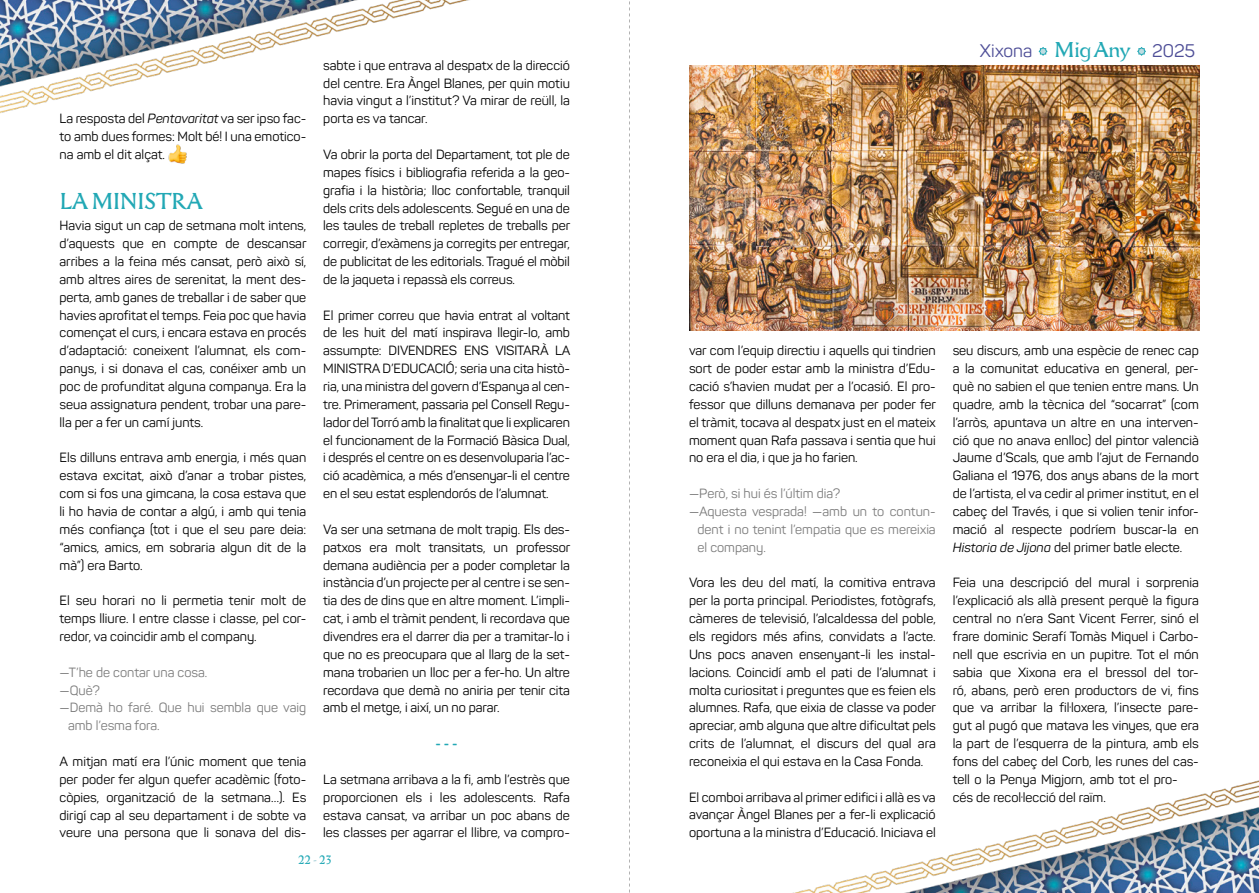
<style>
.page{position:relative;width:1259px;height:893px;background:#fff}
.page>*{position:absolute;margin:0;border:0;box-sizing:border-box;transform-origin:0 0}
.t1{font:22.5px "Aichel";letter-spacing:-.005em;color:#22a8b5}
.t2{font:18px "Panton";color:#4e4e97}
.t3{font:13.2px/17.9px "Panton";color:#000;text-align:justify}
.t4{font:13.2px "Panton";color:#7b7b7b}
.t5{font:700 13.2px "Panton";color:#22a8b5}
.t6{font:12px "Aichel";color:#22a8b5}
.s1{font-style:italic}
.s2{color:#acd3da}
.s3{font-family:"Aichel";font-size:21px;color:#22a8b5}
</style>
<div class="page">
<img style="left:0;top:0;width:469px;height:113px">
<img style="left:793px;top:780px;width:466px;height:113px">
<img style="left:169px;top:144px;width:18px;height:20px">
<img style="left:689px;top:66px;width:510px;height:264px">
<svg style="left:629px;top:1px;width:1px;height:892px"></svg>
<p class="t3" style="left:60px;top:110px;width:248px">La resposta del <span class="s1">Pentavaritat</span> va ser ipso fac· to amb dues formes: Molt bé! I una emotico· na amb el dit alçat.</p>
<h1 class="t1" style="left:60px;top:189px;width:144px">LA MINISTRA</h1>
<p class="t3" style="left:60px;top:217px;width:248px">Havia sigut un cap de setmana molt intens, d’aquests que en compte de descansar arribes a la feina més cansat, però això sí, amb altres aires de serenitat, la ment des· perta, amb ganes de treballar i de saber que havies aprofitat el temps. Feia poc que havia començat el curs, i encara estava en procés d’adaptació: coneixent l’alumnat, els com· panys, i si donava el cas, conéixer amb un poc de profunditat alguna companya. Era la seua assignatura pendent, trobar una pare· lla per a fer un camí junts.</p>
<p class="t3" style="left:60px;top:449px;width:248px">Els dilluns entrava amb energia, i més quan estava excitat, això d’anar a trobar pistes, com si fos una gimcana, la cosa estava que li ho havia de contar a algú, i amb qui tenia més confiança (tot i que el seu pare deia: “amics, amics, em sobraria algun dit de la mà”) era Barto.</p>
<p class="t3" style="left:60px;top:592px;width:248px">El seu horari no li permetia tenir molt de temps lliure. I entre classe i classe, pel cor· redor, va coincidir amb el company.</p>
<p class="t4" style="left:60px;top:664px;width:149px">—T’he de contar una cosa.</p>
<p class="t4" style="left:60px;top:682px;width:42px">—Què?</p>
<p class="t4" style="left:60px;top:700px;width:248px">—Demà ho faré. Que hui sembla que vaig</p>
<p class="t4" style="left:68px;top:717px;width:93px">amb l’esma fora.</p>
<p class="t3" style="left:60px;top:752px;width:248px">A mitjan matí era l’únic moment que tenia per poder fer algun quefer acadèmic (foto· còpies, organització de la setmana…). Es dirigí cap al seu departament i de sobte va veure una persona que li sonava del dis·</p>
<p class="t3" style="left:323px;top:56px;width:248px">sabte i que entrava al despatx de la direcció del centre. Era Àngel Blanes, per quin motiu havia vingut a l’institut? Va mirar de reüll, la porta es va tancar.</p>
<p class="t3" style="left:323px;top:145px;width:248px">Va obrir la porta del Departament, tot ple de mapes físics i bibliografia referida a la geo· grafia i la història; lloc confortable, tranquil dels crits dels adolescents. Segué en una de les taules de treball repletes de treballs per corregir, d’exàmens ja corregits per entregar, de publicitat de les editorials. Tragué el mòbil de la jaqueta i repassà els correus.</p>
<p class="t3" style="left:323px;top:306px;width:248px">El primer correu que havia entrat al voltant de les huit del matí inspirava llegir-lo, amb assumpte: DIVENDRES ENS VISITARÀ LA MINISTRA D’EDUCACIÓ; seria una cita histò· ria, una ministra del govern d’Espanya al cen· tre. Primerament, passaria pel Consell Regu· lador del Torró amb la finalitat que li explicaren el funcionament de la Formació Bàsica Dual, i després el centre on es desenvoluparia l’ac· ció acadèmica, a més d’ensenyar-li el centre en el seu estat esplendorós de l’alumnat.</p>
<p class="t3" style="left:323px;top:520px;width:248px">Va ser una setmana de molt trapig. Els des· patxos era molt transitats, un professor demana audiència per a poder completar la instància d’un projecte per al centre i se sen· tia des de dins que en altre moment. L’impli· cat, i amb el tràmit pendent, li recordava que divendres era el darrer dia per a tramitar-lo i que no es preocupara que al llarg de la set· mana trobarien un lloc per a fer-ho. Un altre recordava que demà no aniria per tenir cita amb el metge, i així, un no parar.</p>
<p class="t5" style="left:435px;top:735px;width:24px">- - -</p>
<p class="t3" style="left:323px;top:770px;width:248px">La setmana arribava a la fi, amb l’estrès que proporcionen els i les adolescents. Rafa estava cansat, va arribar un poc abans de les classes per agarrar el llibre, va compro·</p>
<p class="t6" style="left:298px;top:853px;width:35px">22 <span class="s2">-</span> 23</p>
<h2 class="t2" style="left:980px;top:40px;width:217px">Xixona <span class="s3">Mig Any</span> 2025</h2>
<p class="t3" style="left:689px;top:342px;width:248px">var com l’equip directiu i aquells qui tindrien sort de poder estar amb la ministra d’Edu· cació s’havien mudat per a l’ocasió. El pro· fessor que dilluns demanava per poder fer el tràmit, tocava al despatx just en el mateix moment quan Rafa passava i sentia que hui no era el dia, i que ja ho farien.</p>
<p class="t4" style="left:689px;top:485px;width:153px">—Però, si hui és l’últim dia?</p>
<p class="t4" style="left:689px;top:503px;width:248px">—Aquesta vesprada! —amb un to contun·</p>
<p class="t4" style="left:697px;top:521px;width:240px">dent i no tenint l’empatia que es mereixia</p>
<p class="t4" style="left:697px;top:539px;width:70px">el company.</p>
<p class="t3" style="left:689px;top:574px;width:248px">Vora les deu del matí, la comitiva entrava per la porta principal. Periodistes, fotògrafs, càmeres de televisió, l’alcaldessa del poble, els regidors més afins, convidats a l’acte.<br>Uns pocs anaven ensenyant-li les instal· lacions. Coincidí amb el pati de l’alumnat i molta curiositat i preguntes que es feien els alumnes. Rafa, que eixia de classe va poder apreciar, amb alguna que altre dificultat pels crits de l’alumnat, el discurs del qual ara reconeixia el qui estava en la Casa Fonda.</p>
<p class="t3" style="left:689px;top:788px;width:248px">El comboi arribava al primer edifici i allà es va avançar Àngel Blanes per a fer-li explicació oportuna a la ministra d’Educació. Iniciava el</p>
<p class="t3" style="left:952px;top:342px;width:248px">seu discurs, amb una espècie de renec cap a la comunitat educativa en general, per· què no sabien el que tenien entre mans. Un quadre, amb la tècnica del “socarrat” (com l’arròs, apuntava un altre en una interven· ció que no anava enlloc) del pintor valencià Jaume d’Scals, que amb l’ajut de Fernando Galiana el 1976, dos anys abans de la mort de l’artista, el va cedir al primer institut, en el cabeç del Través, i que si volien tenir infor· mació al respecte podríem buscar-la en <span class="s1">Historia de Jijona</span> del primer batle electe.</p>
<p class="t3" style="left:952px;top:574px;width:248px;text-align:left">Feia una descripció del mural i sorprenia l’explicació als allà present perquè la figura central no n’era Sant Vicent Ferrer, sinó el frare dominic Serafí Tomàs Miquel i Carbo· nell que escrivia en un pupitre. Tot el món sabia que Xixona era el bressol del tor· ró, abans, però eren productors de vi, fins que va arribar la fil·loxera, l’insecte pare· gut al pugó que matava les vinyes, que era la part de l’esquerra de la pintura, amb els fons del cabeç del Corb, les runes del cas· tell o la Penya Migjorn, amb tot el pro· cés de recol·lecció del raïm.</p>
</div>
